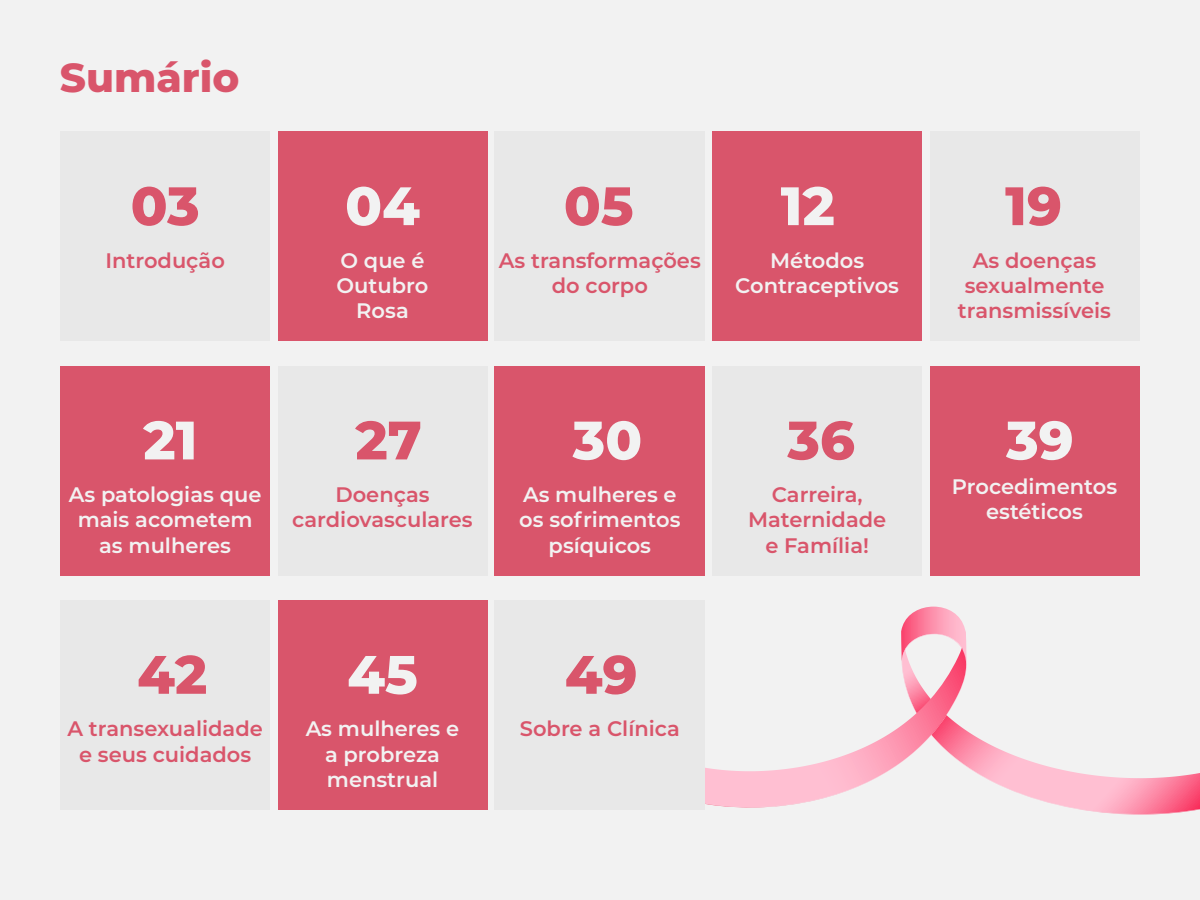
<style>
.page{position:relative;width:1200px;height:900px;background:#f2f2f2}
.page>*{position:absolute;margin:0;border:0;box-sizing:border-box;transform-origin:0 0}
.t1{font:800 54px "Montserrat";color:#d9556b}
.t2{font:800 54px "Montserrat";color:#f2f2f2}
.t3{font:800 40.5px "Montserrat";color:#d9556b}
.t4{font:600 21px/25.2px "Montserrat";color:#d9556b;text-align:center}
.t5{font:600 21px/25.2px "Montserrat";color:#f2f2f2;text-align:center}
</style>
<div class="page">
<svg style="left:705px;top:607px;width:495px;height:207px"></svg>
<div style="left:60px;top:131px;width:210px;height:210px;background:#e8e8e8"></div>
<div style="left:278px;top:131px;width:210px;height:210px;background:#d9556b"></div>
<div style="left:495px;top:131px;width:210px;height:210px;background:#e8e8e8"></div>
<div style="left:712px;top:131px;width:210px;height:210px;background:#d9556b"></div>
<div style="left:930px;top:131px;width:210px;height:210px;background:#e8e8e8"></div>
<div style="left:60px;top:366px;width:210px;height:210px;background:#d9556b"></div>
<div style="left:278px;top:366px;width:210px;height:210px;background:#e8e8e8"></div>
<div style="left:495px;top:366px;width:210px;height:210px;background:#d9556b"></div>
<div style="left:712px;top:366px;width:210px;height:210px;background:#e8e8e8"></div>
<div style="left:930px;top:366px;width:210px;height:210px;background:#d9556b"></div>
<div style="left:60px;top:600px;width:210px;height:210px;background:#e8e8e8"></div>
<div style="left:495px;top:600px;width:210px;height:210px;background:#e8e8e8"></div>
<div style="left:278px;top:600px;width:210px;height:210px;background:#d9556b"></div>
<h2 class="t3" style="left:60px;top:48px;width:181px">Sumário</h2>
<h1 class="t1" style="left:131px;top:166px;width:71px">03</h1>
<h1 class="t2" style="left:345px;top:166px;width:76px">04</h1>
<h1 class="t1" style="left:564px;top:166px;width:71px">05</h1>
<h1 class="t2" style="left:781px;top:166px;width:56px">12</h1>
<h1 class="t1" style="left:1005px;top:166px;width:58px">19</h1>
<p class="t4" style="left:105px;top:247px;width:121px">Introdução</p>
<p class="t5" style="left:337px;top:247px;width:93px">O que é<br>Outubro<br>Rosa</p>
<p class="t4" style="left:499px;top:247px;width:203px">As transformações do corpo</p>
<p class="t5" style="left:735px;top:247px;width:165px">Métodos<br>Contraceptivos</p>
<p class="t4" style="left:958px;top:247px;width:155px">As doenças sexualmente transmissíveis</p>
<h1 class="t2" style="left:143px;top:401px;width:56px">21</h1>
<h1 class="t1" style="left:355px;top:401px;width:68px">27</h1>
<h1 class="t2" style="left:573px;top:401px;width:71px">30</h1>
<h1 class="t1" style="left:787px;top:401px;width:69px">36</h1>
<h1 class="t2" style="left:1006px;top:401px;width:69px">39</h1>
<p class="t5" style="left:69px;top:481px;width:194px">As patologias que mais acometem as mulheres</p>
<p class="t4" style="left:292px;top:481px;width:182px">Doenças cardiovasculares</p>
<p class="t5" style="left:519px;top:481px;width:163px">As mulheres e os sofrimentos psíquicos</p>
<p class="t4" style="left:748px;top:481px;width:140px">Carreira,<br>Maternidade e Família!</p>
<p class="t5" style="left:952px;top:473px;width:167px">Procedimentos estéticos</p>
<h1 class="t1" style="left:137px;top:635px;width:72px">42</h1>
<h1 class="t2" style="left:347px;top:635px;width:72px">45</h1>
<h1 class="t1" style="left:565px;top:635px;width:74px">49</h1>
<p class="t4" style="left:67px;top:715px;width:197px">A transexualidade e seus cuidados</p>
<p class="t5" style="left:306px;top:715px;width:155px">As mulheres e a probreza menstrual</p>
<p class="t4" style="left:520px;top:715px;width:161px">Sobre a Clínica</p>
</div>
